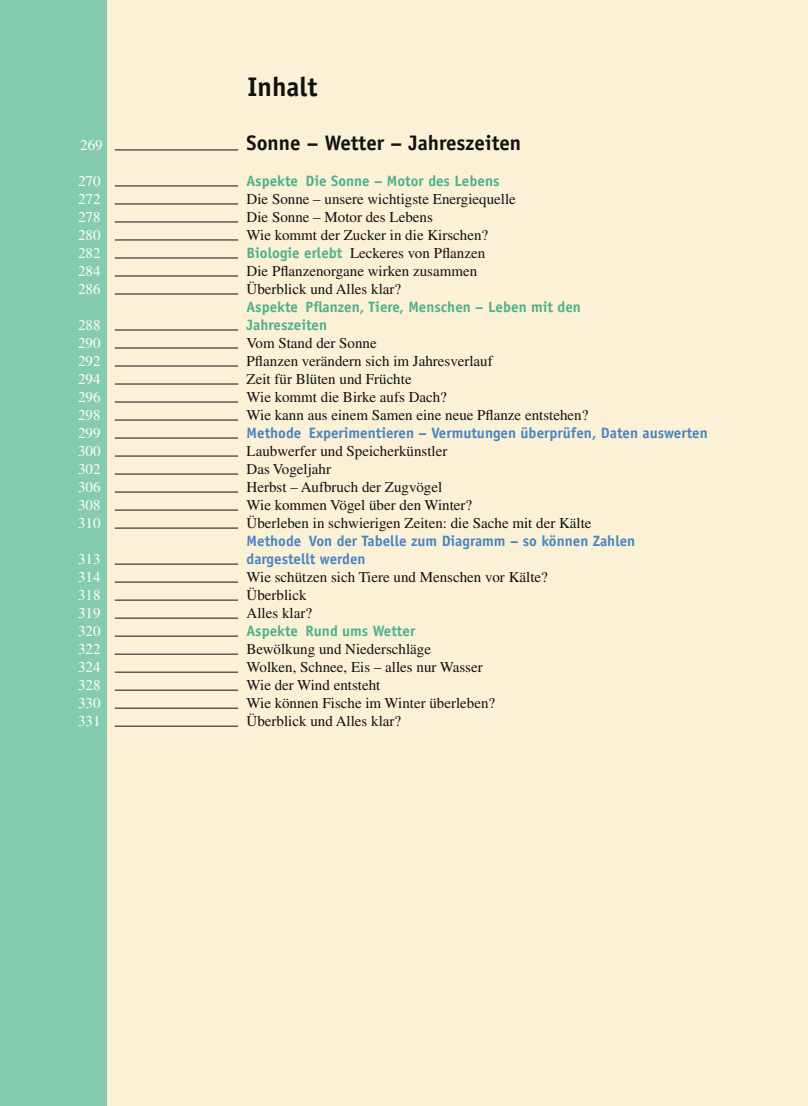
<style>
.page{position:relative;width:808px;height:1106px;background:#fff}
.page>*{position:absolute;margin:0;border:0;box-sizing:border-box;transform-origin:0 0}
._68_Physik_Inhalt_Re{font:700 27px "Officina Sans Std";color:#101111}
._61_Physik_Inhalt_01{font:700 21px "Officina Sans Std";color:#101111}
._62_Bio_Physik_Inhal{font:15px "Times LT Std";color:#101111}
._62_Bio_Physik_Inhal-2{font:700 15px "Officina Sans Std";color:#4a84c1}
._62_Bio_Physik_Inhal-3{font:15px "Times LT Std";color:#fff}
._62_Bio_Physik_Inhal-4{font:700 15px "Officina Sans Std";color:#50b08b}
._61_Physik_Inhalt_01-2{font:700 15px "Officina Sans Std";color:#50b08b}
._61_Physik_Inhalt_01-3{font:15px "Times LT Std";color:#fff}
.s1{font-family:"Officina Sans Std";font-weight:700;color:#50b08b}
</style>
<div class="page">
<div style="left:106px;top:0;width:702px;height:1106px;background:#fbf1d6"></div>
<div style="left:0;top:0;width:106px;height:1106px;background:#84ccad"></div>
<hr style="left:115px;top:150px;width:123px;height:1px;background:#101111">
<hr style="left:115px;top:186px;width:123px;height:1px;background:#101111">
<hr style="left:115px;top:204px;width:123px;height:1px;background:#101111">
<hr style="left:115px;top:222px;width:123px;height:1px;background:#101111">
<hr style="left:115px;top:240px;width:123px;height:1px;background:#101111">
<hr style="left:115px;top:258px;width:123px;height:1px;background:#101111">
<hr style="left:115px;top:276px;width:123px;height:1px;background:#101111">
<hr style="left:115px;top:294px;width:123px;height:1px;background:#101111">
<hr style="left:115px;top:330px;width:123px;height:1px;background:#101111">
<hr style="left:115px;top:348px;width:123px;height:1px;background:#101111">
<hr style="left:115px;top:366px;width:123px;height:1px;background:#101111">
<hr style="left:115px;top:384px;width:123px;height:1px;background:#101111">
<hr style="left:115px;top:402px;width:123px;height:1px;background:#101111">
<hr style="left:115px;top:420px;width:123px;height:1px;background:#101111">
<hr style="left:115px;top:438px;width:123px;height:1px;background:#101111">
<hr style="left:115px;top:456px;width:123px;height:1px;background:#101111">
<hr style="left:115px;top:474px;width:123px;height:1px;background:#101111">
<hr style="left:115px;top:492px;width:123px;height:1px;background:#101111">
<hr style="left:115px;top:510px;width:123px;height:1px;background:#101111">
<hr style="left:115px;top:528px;width:123px;height:1px;background:#101111">
<hr style="left:115px;top:564px;width:123px;height:1px;background:#101111">
<hr style="left:115px;top:582px;width:123px;height:1px;background:#101111">
<hr style="left:115px;top:600px;width:123px;height:1px;background:#101111">
<hr style="left:115px;top:618px;width:123px;height:1px;background:#101111">
<hr style="left:115px;top:636px;width:123px;height:1px;background:#101111">
<hr style="left:115px;top:654px;width:123px;height:1px;background:#101111">
<hr style="left:115px;top:672px;width:123px;height:1px;background:#101111">
<hr style="left:115px;top:690px;width:123px;height:1px;background:#101111">
<hr style="left:115px;top:708px;width:123px;height:1px;background:#101111">
<hr style="left:115px;top:726px;width:123px;height:1px;background:#101111">
<p class="_68_Physik_Inhalt_Re" style="left:248px;top:70px;width:71px">Inhalt</p>
<p class="_61_Physik_Inhalt_01-3" style="left:80px;top:136px;width:24px">269</p>
<p class="_61_Physik_Inhalt_01" style="left:247px;top:129px;width:276px">Sonne – Wetter – Jahreszeiten</p>
<p class="_61_Physik_Inhalt_01-3" style="left:78px;top:172px;width:24px">270</p>
<p class="_61_Physik_Inhalt_01-2" style="left:247px;top:171px;width:254px">Aspekte Die Sonne – Motor des Lebens</p>
<p class="_62_Bio_Physik_Inhal-3" style="left:78px;top:190px;width:24px">272</p>
<p class="_62_Bio_Physik_Inhal" style="left:247px;top:190px;width:271px">Die Sonne – unsere wichtigste Energiequelle</p>
<p class="_62_Bio_Physik_Inhal-3" style="left:78px;top:208px;width:24px">278</p>
<p class="_62_Bio_Physik_Inhal" style="left:247px;top:208px;width:188px">Die Sonne – Motor des Lebens</p>
<p class="_62_Bio_Physik_Inhal-3" style="left:78px;top:226px;width:24px">280</p>
<p class="_62_Bio_Physik_Inhal" style="left:247px;top:226px;width:243px">Wie kommt der Zucker in die Kirschen?</p>
<p class="_62_Bio_Physik_Inhal-3" style="left:78px;top:244px;width:24px">282</p>
<p class="_62_Bio_Physik_Inhal" style="left:247px;top:244px;width:240px"><span class="s1">Biologie erlebt</span> Leckeres von Pflanzen</p>
<p class="_62_Bio_Physik_Inhal-3" style="left:78px;top:262px;width:24px">284</p>
<p class="_62_Bio_Physik_Inhal" style="left:247px;top:262px;width:232px">Die Pflanzenorgane wirken zusammen</p>
<p class="_62_Bio_Physik_Inhal-3" style="left:78px;top:280px;width:24px">286</p>
<p class="_62_Bio_Physik_Inhal" style="left:247px;top:280px;width:156px">Überblick und Alles klar?</p>
<p class="_62_Bio_Physik_Inhal-4" style="left:247px;top:297px;width:336px">Aspekte Pflanzen, Tiere, Menschen – Leben mit den</p>
<p class="_62_Bio_Physik_Inhal-3" style="left:78px;top:316px;width:24px">288</p>
<p class="_62_Bio_Physik_Inhal-4" style="left:247px;top:315px;width:82px">Jahreszeiten</p>
<p class="_62_Bio_Physik_Inhal-3" style="left:78px;top:334px;width:24px">290</p>
<p class="_62_Bio_Physik_Inhal" style="left:247px;top:334px;width:132px">Vom Stand der Sonne</p>
<p class="_62_Bio_Physik_Inhal-3" style="left:78px;top:352px;width:24px">292</p>
<p class="_62_Bio_Physik_Inhal" style="left:247px;top:352px;width:248px">Pflanzen verändern sich im Jahresverlauf</p>
<p class="_62_Bio_Physik_Inhal-3" style="left:78px;top:370px;width:24px">294</p>
<p class="_62_Bio_Physik_Inhal" style="left:247px;top:370px;width:166px">Zeit für Blüten und Früchte</p>
<p class="_62_Bio_Physik_Inhal-3" style="left:78px;top:388px;width:24px">296</p>
<p class="_62_Bio_Physik_Inhal" style="left:247px;top:388px;width:202px">Wie kommt die Birke aufs Dach?</p>
<p class="_62_Bio_Physik_Inhal-3" style="left:78px;top:406px;width:24px">298</p>
<p class="_62_Bio_Physik_Inhal" style="left:247px;top:406px;width:343px">Wie kann aus einem Samen eine neue Pflanze entstehen?</p>
<p class="_62_Bio_Physik_Inhal-3" style="left:78px;top:424px;width:24px">299</p>
<p class="_62_Bio_Physik_Inhal-2" style="left:247px;top:423px;width:463px">Methode Experimentieren – Vermutungen überprüfen, Daten auswerten</p>
<p class="_62_Bio_Physik_Inhal-3" style="left:78px;top:442px;width:24px">300</p>
<p class="_62_Bio_Physik_Inhal" style="left:247px;top:442px;width:202px">Laubwerfer und Speicherkünstler</p>
<p class="_62_Bio_Physik_Inhal-3" style="left:78px;top:460px;width:24px">302</p>
<p class="_62_Bio_Physik_Inhal" style="left:247px;top:460px;width:86px">Das Vogeljahr</p>
<p class="_62_Bio_Physik_Inhal-3" style="left:78px;top:478px;width:24px">306</p>
<p class="_62_Bio_Physik_Inhal" style="left:247px;top:478px;width:197px">Herbst – Aufbruch der Zugvögel</p>
<p class="_62_Bio_Physik_Inhal-3" style="left:78px;top:496px;width:24px">308</p>
<p class="_62_Bio_Physik_Inhal" style="left:247px;top:496px;width:227px">Wie kommen Vögel über den Winter?</p>
<p class="_62_Bio_Physik_Inhal-3" style="left:78px;top:514px;width:24px">310</p>
<p class="_62_Bio_Physik_Inhal" style="left:247px;top:514px;width:346px">Überleben in schwierigen Zeiten: die Sache mit der Kälte</p>
<p class="_62_Bio_Physik_Inhal-2" style="left:247px;top:531px;width:390px">Methode Von der Tabelle zum Diagramm – so können Zahlen</p>
<p class="_62_Bio_Physik_Inhal-3" style="left:78px;top:550px;width:24px">313</p>
<p class="_62_Bio_Physik_Inhal-2" style="left:247px;top:549px;width:120px">dargestellt werden</p>
<p class="_62_Bio_Physik_Inhal-3" style="left:78px;top:568px;width:24px">314</p>
<p class="_62_Bio_Physik_Inhal" style="left:247px;top:568px;width:303px">Wie schützen sich Tiere und Menschen vor Kälte?</p>
<p class="_62_Bio_Physik_Inhal-3" style="left:78px;top:586px;width:24px">318</p>
<p class="_62_Bio_Physik_Inhal" style="left:247px;top:586px;width:61px">Überblick</p>
<p class="_62_Bio_Physik_Inhal-3" style="left:78px;top:604px;width:24px">319</p>
<p class="_62_Bio_Physik_Inhal" style="left:247px;top:604px;width:67px">Alles klar?</p>
<p class="_62_Bio_Physik_Inhal-3" style="left:78px;top:622px;width:24px">320</p>
<p class="_62_Bio_Physik_Inhal-4" style="left:247px;top:621px;width:170px">Aspekte Rund ums Wetter</p>
<p class="_62_Bio_Physik_Inhal-3" style="left:78px;top:640px;width:24px">322</p>
<p class="_62_Bio_Physik_Inhal" style="left:247px;top:640px;width:186px">Bewölkung und Niederschläge</p>
<p class="_62_Bio_Physik_Inhal-3" style="left:78px;top:658px;width:24px">324</p>
<p class="_62_Bio_Physik_Inhal" style="left:247px;top:658px;width:238px">Wolken, Schnee, Eis – alles nur Wasser</p>
<p class="_62_Bio_Physik_Inhal-3" style="left:78px;top:676px;width:24px">328</p>
<p class="_62_Bio_Physik_Inhal" style="left:247px;top:676px;width:135px">Wie der Wind entsteht</p>
<p class="_62_Bio_Physik_Inhal-3" style="left:78px;top:694px;width:24px">330</p>
<p class="_62_Bio_Physik_Inhal" style="left:247px;top:694px;width:250px">Wie können Fische im Winter überleben?</p>
<p class="_62_Bio_Physik_Inhal-3" style="left:78px;top:712px;width:24px">331</p>
<p class="_62_Bio_Physik_Inhal" style="left:247px;top:712px;width:156px">Überblick und Alles klar?</p>
</div>
